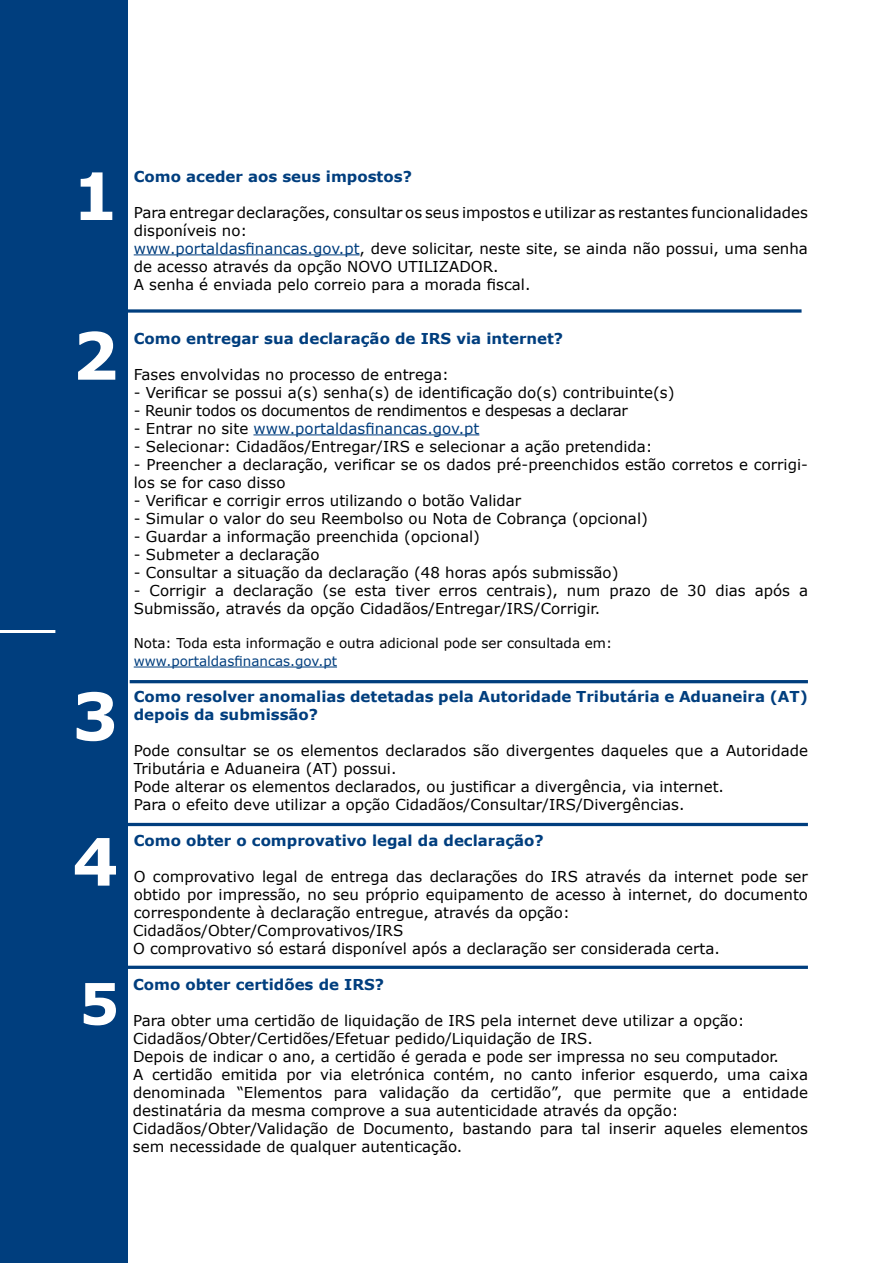
<style>
.page{position:relative;width:893px;height:1263px;background:#fff}
.page>*{position:absolute;margin:0;border:0;box-sizing:border-box;transform-origin:0 0}
.t1{font:700 65.25px "Verdana";color:#fff}
.t2{font:700 57px "Verdana";color:#fff}
.t3{font:15px/18px "Verdana";color:#000}
.t4{font:700 15px/18px "Verdana";color:#003e7e}
.t5{font:15px "Verdana";letter-spacing:-.025em;color:#000}
.t6{font:15px "Verdana";color:#003e7e}
.t7{font:13.5px "Verdana";color:#000}
.t8{font:13.5px "Verdana";color:#003e7e}
.s1{color:#003e7e}
.s2{color:#000}
</style>
<div class="page">
<hr style="left:134px;top:254px;width:226px;height:1px;background:#003e7e">
<hr style="left:253px;top:434px;width:226px;height:1px;background:#003e7e">
<hr style="left:134px;top:667px;width:203px;height:1px;background:#003e7e">
<svg style="left:128px;top:309px;width:673px;height:4px"></svg>
<hr style="left:130px;top:680px;width:678px;height:3px;background:#003e7e">
<hr style="left:128px;top:823px;width:680px;height:3px;background:#003e7e">
<hr style="left:128px;top:966px;width:680px;height:3px;background:#003e7e">
<div style="left:0;top:0;width:128px;height:1263px;background:#003e7e"></div>
<hr style="left:0;top:630px;width:55px;height:3px;background:#fff">
<h1 class="t1" style="left:72px;top:155px;width:48px">1</h1>
<h1 class="t1" style="left:72px;top:314px;width:48px">2</h1>
<h1 class="t1" style="left:72px;top:675px;width:48px">3</h1>
<h1 class="t1" style="left:72px;top:820px;width:48px">4</h1>
<h2 class="t2" style="left:79px;top:967px;width:42px">5</h2>
<p class="t4" style="left:134px;top:167px;width:280px">Como aceder aos seus impostos?</p>
<p class="t3" style="left:134px;top:203px;width:676px">Para entregar declarações, consultar os seus impostos e utilizar as restantes funcionalidades disponíveis no:<br><span class="s1">www.portaldasfinancas.gov.pt</span>, deve solicitar, neste site, se ainda não possui, uma senha de acesso através da opção NOVO UTILIZADOR.<br>A senha é enviada pelo correio para a morada fiscal.</p>
<p class="t4" style="left:134px;top:329px;width:431px">Como entregar sua declaração de IRS via internet?</p>
<p class="t3" style="left:134px;top:365px;width:317px">Fases envolvidas no processo de entrega:</p>
<p class="t3" style="left:134px;top:383px;width:542px">- Verificar se possui a(s) senha(s) de identificação do(s) contribuinte(s)</p>
<p class="t5" style="left:134px;top:401px;width:496px">- Reunir todos os documentos de rendimentos e despesas a declarar</p>
<p class="t6" style="left:134px;top:419px;width:347px"><span class="s2">- Entrar no site</span> www.portaldasfinancas.gov.pt</p>
<p class="t3" style="left:134px;top:437px;width:520px">- Selecionar: Cidadãos/Entregar/IRS e selecionar a ação pretendida:</p>
<p class="t3" style="left:134px;top:455px;width:676px">- Preencher a declaração, verificar se os dados pré-preenchidos estão corretos e corrigi&shy;los se for caso disso</p>
<p class="t3" style="left:134px;top:491px;width:389px">- Verificar e corrigir erros utilizando o botão Validar</p>
<p class="t3" style="left:134px;top:509px;width:516px">- Simular o valor do seu Reembolso ou Nota de Cobrança (opcional)</p>
<p class="t3" style="left:134px;top:527px;width:348px">- Guardar a informação preenchida (opcional)</p>
<p class="t3" style="left:134px;top:545px;width:187px">- Submeter a declaração</p>
<p class="t3" style="left:134px;top:563px;width:486px">- Consultar a situação da declaração (48 horas após submissão)</p>
<p class="t3" style="left:134px;top:581px;width:676px">- Corrigir a declaração (se esta tiver erros centrais), num prazo de 30 dias após a<br>Submissão, através da opção Cidadãos/Entregar/IRS/Corrigir.</p>
<p class="t7" style="left:134px;top:634px;width:480px">Nota: Toda esta informação e outra adicional pode ser consultada em:</p>
<p class="t8" style="left:134px;top:652px;width:205px">www.portaldasfinancas.gov.pt</p>
<p class="t4" style="left:134px;top:687px;width:676px">Como resolver anomalias detetadas pela Autoridade Tributária e Aduaneira (AT) depois da submissão?</p>
<p class="t3" style="left:134px;top:741px;width:676px">Pode consultar se os elementos declarados são divergentes daqueles que a Autoridade Tributária e Aduaneira (AT) possui.<br>Pode alterar os elementos declarados, ou justificar a divergência, via internet.<br>Para o efeito deve utilizar a opção Cidadãos/Consultar/IRS/Divergências.</p>
<p class="t4" style="left:134px;top:831px;width:412px">Como obter o comprovativo legal da declaração?</p>
<p class="t3" style="left:133px;top:867px;width:676px">O comprovativo legal de entrega das declarações do IRS através da internet pode ser obtido por impressão, no seu próprio equipamento de acesso à internet, do documento correspondente à declaração entregue, através da opção:<br>Cidadãos/Obter/Comprovativos/IRS<br>O comprovativo só estará disponível após a declaração ser considerada certa.</p>
<p class="t4" style="left:133px;top:975px;width:253px">Como obter certidões de IRS?</p>
<p class="t3" style="left:133px;top:1011px;width:676px">Para obter uma certidão de liquidação de IRS pela internet deve utilizar a opção:<br>Cidadãos/Obter/Certidões/Efetuar pedido/Liquidação de IRS.<br>Depois de indicar o ano, a certidão é gerada e pode ser impressa no seu computador.<br>A certidão emitida por via eletrónica contém, no canto inferior esquerdo, uma caixa denominada “Elementos para validação da certidão”, que permite que a entidade destinatária da mesma comprove a sua autenticidade através da opção:<br>Cidadãos/Obter/Validação de Documento, bastando para tal inserir aqueles elementos sem necessidade de qualquer autenticação.</p>
</div>
